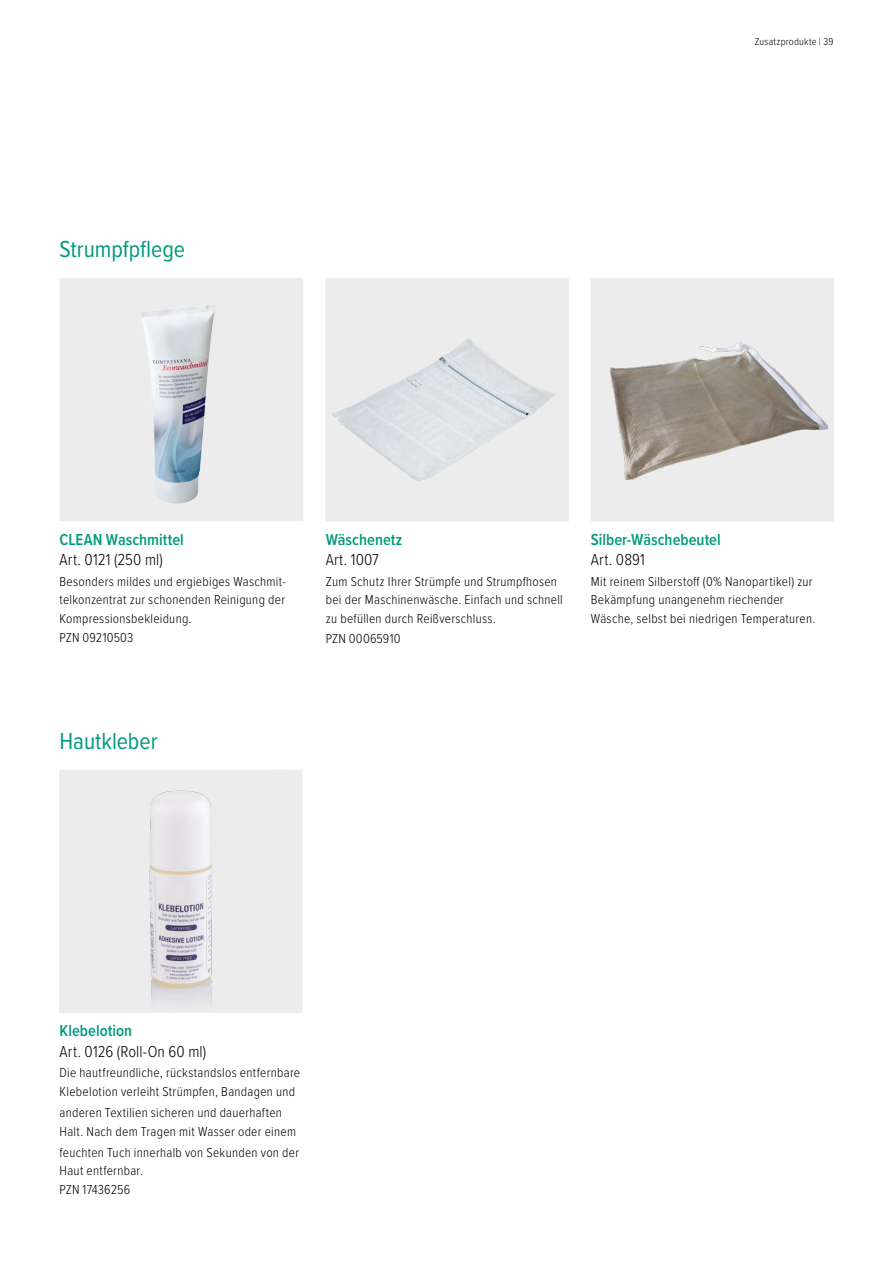
<style>
.page{position:relative;width:893px;height:1263px;background:#fff}
.page>*{position:absolute;margin:0;border:0;box-sizing:border-box;transform-origin:0 0}
.t1{font:24px "Proxima Nova Cond";color:#009b7c}
.t2{font:600 16.5px "Proxima Nova Cond";color:#009b7c}
.t3{font:300 16.5px "Proxima Nova Cond";letter-spacing:.01em;color:#000}
.t4{font:300 13.5px/18.8px "Proxima Nova Cond";letter-spacing:.02em;color:#000}
.t5{font:300 10.5px "Proxima Nova Cond";letter-spacing:.02em;color:#000}
</style>
<div class="page">
<div style="left:326px;top:278px;width:242px;height:243px;background:#ececec"></div>
<img style="left:332px;top:339px;width:224px;height:142px">
<div style="left:591px;top:278px;width:242px;height:243px;background:#ececec"></div>
<img style="left:610px;top:341px;width:219px;height:139px">
<div style="left:591px;top:278px;width:243px;height:243px;border:1px solid #ededed"></div>
<div style="left:60px;top:278px;width:243px;height:243px;background:#ececec"></div>
<img style="left:141px;top:305px;width:74px;height:198px">
<img style="left:62px;top:772px;width:238px;height:239px">
<div style="left:60px;top:770px;width:242px;height:243px;border:1px solid #ededed"></div>
<h1 class="t1" style="left:60px;top:231px;width:127px">Strumpfpflege</h1>
<p class="t5" style="left:755px;top:33px;width:80px">Zusatzprodukte | 39</p>
<p class="t2" style="left:60px;top:527px;width:126px">CLEAN Waschmittel</p>
<p class="t3" style="left:60px;top:547px;width:105px">Art. 0121 (250 ml)</p>
<p class="t4" style="left:60px;top:571px;width:228px">Besonders mildes und ergiebiges Waschmit&shy;telkonzentrat zur schonenden Reinigung der<br>Kompressionsbekleidung.<br>PZN 09210503</p>
<h1 class="t1" style="left:60px;top:723px;width:100px">Hautkleber</h1>
<p class="t2" style="left:326px;top:527px;width:78px">Wäschenetz</p>
<p class="t3" style="left:326px;top:547px;width:55px">Art. 1007</p>
<p class="t4" style="left:326px;top:571px;width:239px">Zum Schutz Ihrer Strümpfe und Strumpfhosen bei der Maschinenwäsche. Einfach und schnell zu befüllen durch Reißverschluss.</p>
<p class="t4" style="left:326px;top:629px;width:76px">PZN 00065910</p>
<p class="t2" style="left:591px;top:527px;width:131px">Silber-Wäschebeutel</p>
<p class="t3" style="left:591px;top:547px;width:56px">Art. 0891</p>
<p class="t4" style="left:591px;top:571px;width:226px">Mit reinem Silberstoff (0% Nanopartikel) zur<br>Bekämpfung unangenehm riechender<br>Wäsche, selbst bei niedrigen Temperaturen.</p>
<p class="t2" style="left:60px;top:1019px;width:74px">Klebelotion</p>
<p class="t3" style="left:60px;top:1039px;width:148px">Art. 0126 (Roll-On 60 ml)</p>
<p class="t4" style="left:60px;top:1063px;width:242px">Die hautfreundliche, rückstandslos entfernbare<br>Klebelotion verleiht Strümpfen, Bandagen und</p>
<p class="t4" style="left:60px;top:1102px;width:238px">anderen Textilien sicheren und dauerhaften<br>Halt. Nach dem Tragen mit Wasser oder einem</p>
<p class="t4" style="left:60px;top:1142px;width:241px">feuchten Tuch innerhalb von Sekunden von der<br>Haut entfernbar.<br>PZN 17436256</p>
</div>
